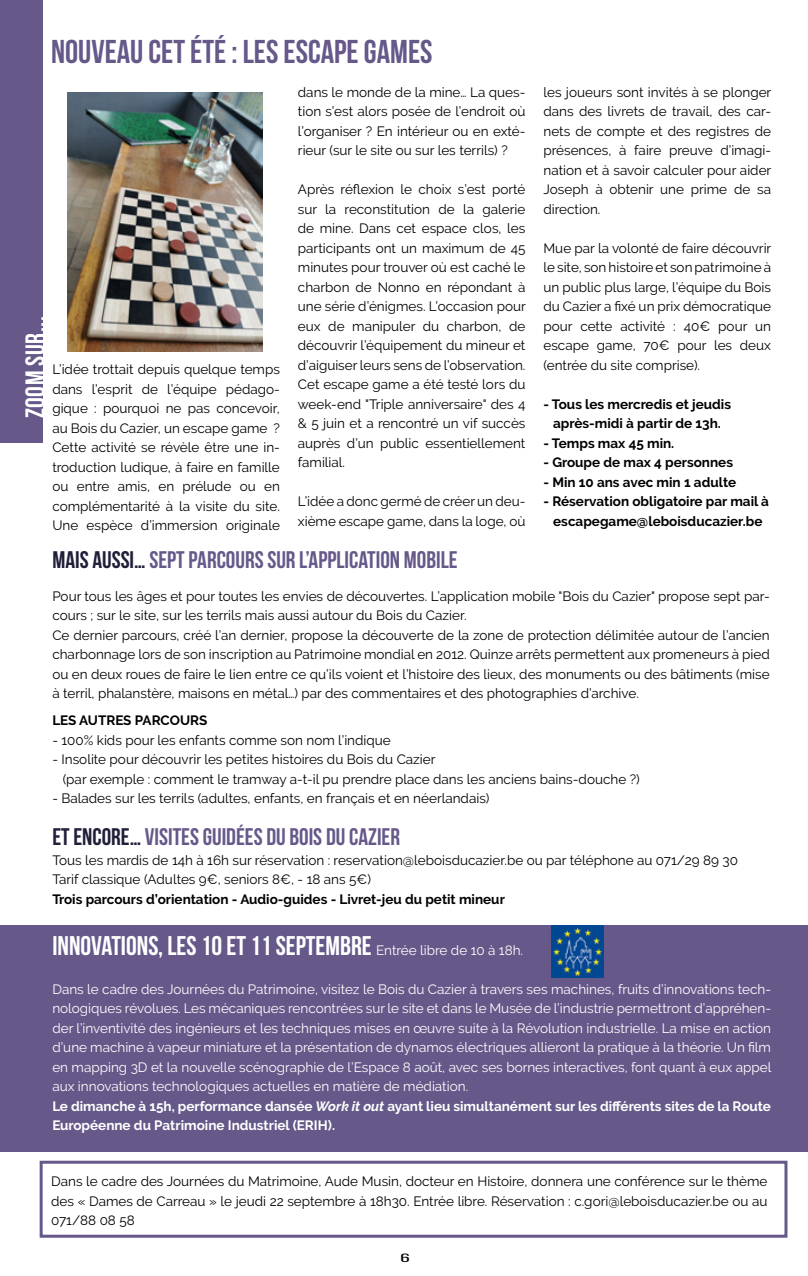
<style>
.page{position:relative;width:808px;height:1276px;background:#fff}
.page>*{position:absolute;margin:0;border:0;box-sizing:border-box;transform-origin:0 0}
.t1{font:700 33px "Bebas Neue";color:#66598a}
.t2{font:700 27px "Bebas Neue";color:#fff}
.t3{font:700 24px "Bebas Neue";color:#66598a}
.t4{font:13.5px/19.5px "Raleway";color:#000;text-align:justify}
.t5{font:13.5px/19.5px "Raleway";color:#fff}
.t6{font:700 13.5px/19.5px "Raleway";color:#000;text-align:center}
.t7{font:12px "Bebas Neue";color:#000;scale:2 1}
.s1{color:#1f1f39}
.s2{font-family:"Raleway";font-weight:400;font-size:13.5px}
.s3{font-weight:700}
.s4{font-weight:700;font-style:italic}
</style>
<div class="page">
<img style="left:67px;top:93px;width:195px;height:258px">
<div style="left:0;top:925px;width:808px;height:226px;background:#66598a"></div>
<img style="left:552px;top:925px;width:52px;height:52px">
<div style="left:40px;top:1160px;width:747px;height:77px;border:3px solid #66598a"></div>
<div style="left:0;top:0;width:43px;height:442px;background:#66598a"></div>
<h1 class="t1" style="left:51px;top:34px;width:383px">NOUVEAU CET ÉTÉ : LES ESCAPE GAMES</h1>
<h2 class="t2" style="left:20px;top:418px;width:104px;rotate:-90deg">ZOOM SUR...</h2>
<p class="t4" style="left:52px;top:360px;width:229px">L’idée trottait depuis quelque temps dans l’esprit de l’équipe pédago&shy;gique : pourquoi ne pas concevoir, au Bois du Cazier, un escape game ?<br>Cette activité se révèle être une in&shy;troduction ludique, à faire en famille ou entre amis, en prélude ou en complémentarité à la visite du site.<br>Une espèce d’immersion originale</p>
<p class="t4" style="left:298px;top:82px;width:229px">dans le monde de la mine… La ques&shy;tion s’est alors posée de l’endroit où l’organiser ? En intérieur ou en exté&shy;rieur (sur le site ou sur les terrils) ?</p>
<p class="t4" style="left:298px;top:180px;width:229px">Après réflexion le choix s’est porté sur la reconstitution de la galerie de mine. Dans cet espace clos, les participants ont un maximum de 45 minutes pour trouver où est caché le charbon de Nonno en répondant à une série d’énigmes. L’occasion pour eux de manipuler du charbon, de découvrir l’équipement du mineur et d’aiguiser leurs sens de l’observation.<br>Cet escape game a été testé lors du week-end "Triple anniversaire" des 4 &amp; 5 juin et a rencontré un vif succès auprès d’un public essentiellement familial.</p>
<p class="t4" style="left:298px;top:491px;width:229px">L’idée a donc germé de créer un deu&shy;xième escape game, dans la loge, où</p>
<p class="t4" style="left:543px;top:82px;width:229px">les joueurs sont invités à se plonger dans des livrets de travail, des car&shy;nets de compte et des registres de présences, à faire preuve d’imagi&shy;nation et à savoir calculer pour aider Joseph à obtenir une prime de sa direction.</p>
<p class="t4" style="left:543px;top:238px;width:229px">Mue par la volonté de faire découvrir le site, son histoire et son patrimoine à un public plus large, l’équipe du Bois du Cazier a fixé un prix démocratique pour cette activité : 40€ pour un escape game, 70€ pour les deux (entrée du site comprise).</p>
<p class="t6" style="left:543px;top:394px;width:189px">- Tous les mercredis et jeudis après-midi à partir de 13h.</p>
<p class="t6" style="left:543px;top:433px;width:132px">- Temps max 45 min.</p>
<p class="t6" style="left:543px;top:452px;width:191px">- Groupe de max 4 personnes</p>
<p class="t6" style="left:543px;top:472px;width:194px">- Min 10 ans avec min 1 adulte</p>
<p class="t6" style="left:543px;top:491px;width:227px">- Réservation obligatoire par mail à escapegame@leboisducazier.be</p>
<h3 class="t3" style="left:52px;top:546px;width:407px"><span class="s1">MAIS AUSSI…</span> SEPT PARCOURS SUR L’APPLICATION MOBILE</h3>
<p class="t4" style="left:52px;top:586px;width:719px;text-align:left">Pour tous les âges et pour toutes les envies de découvertes. L’application mobile "Bois du Cazier" propose sept par&shy;cours ; sur le site, sur les terrils mais aussi autour du Bois du Cazier.<br>Ce dernier parcours, créé l’an dernier, propose la découverte de la zone de protection délimitée autour de l’ancien charbonnage lors de son inscription au Patrimoine mondial en 2012. Quinze arrêts permettent aux promeneurs à pied ou en deux roues de faire le lien entre ce qu’ils voient et l’histoire des lieux, des monuments ou des bâtiments (mise à terril, phalanstère, maisons en métal…) par des commentaires et des photographies d’archive.</p>
<p class="t6" style="left:52px;top:711px;width:157px">LES AUTRES PARCOURS</p>
<p class="t4" style="left:52px;top:730px;width:340px">- 100% kids pour les enfants comme son nom l’indique</p>
<p class="t4" style="left:63px;top:749px;width:578px;text-indent:-10px">- Insolite pour découvrir les petites histoires du Bois du Cazier<br>(par exemple : comment le tramway a-t-il pu prendre place dans les anciens bains-douche ?)</p>
<p class="t4" style="left:52px;top:788px;width:439px">- Balades sur les terrils (adultes, enfants, en français et en néerlandais)</p>
<h3 class="t3" style="left:52px;top:824px;width:349px"><span class="s1">ET ENCORE…</span> VISITES GUIDÉES DU BOIS DU CAZIER</h3>
<p class="t4" style="left:52px;top:850px;width:687px">Tous les mardis de 14h à 16h sur réservation : reservation@leboisducazier.be ou par téléphone au 071/29 89 30<br>Tarif classique (Adultes 9€, seniors 8€, - 18 ans 5€)</p>
<p class="t6" style="left:52px;top:889px;width:454px">Trois parcours d’orientation - Audio-guides - ▷Livret-jeu du petit mineur</p>
<h2 class="t2" style="left:52px;top:930px;width:472px">INNOVATIONS, LES 10 ET 11 SEPTEMBRE <span class="s2">Entrée libre de 10 à 18h.</span></h2>
<p class="t5" style="left:52px;top:979px;width:720px">Dans le cadre des Journées du Patrimoine, visitez le Bois du Cazier à travers ses machines, fruits d’innovations tech&shy;nologiques révolues. Les mécaniques rencontrées sur le site et dans le Musée de l’industrie permettront d’appréhen&shy;der l’inventivité des ingénieurs et les techniques mises en œuvre suite à la Révolution industrielle. La mise en action d’une machine à vapeur miniature et la présentation de dynamos électriques allieront la pratique à la théorie. Un film en mapping 3D et la nouvelle scénographie de l’Espace 8 août, avec ses bornes interactives, font quant à eux appel aux innovations technologiques actuelles en matière de médiation.<br><span class="s3">Le dimanche à 15h, performance dansée</span> <span class="s4">Work it out</span> <span class="s3">ayant lieu simultanément sur les différents sites de la Route Européenne du Patrimoine Industriel (ERIH).</span></p>
<p class="t4" style="left:51px;top:1171px;width:718px">Dans le cadre des Journées du Matrimoine, Aude Musin, docteur en Histoire, donnera une conférence sur le thème des « Dames de Carreau » le jeudi 22 septembre à 18h30. Entrée libre. Réservation : c.gori@leboisducazier.be ou au 071/88 08 58</p>
<p class="t7" style="left:400px;top:1251px;width:6px">6</p>
</div>
